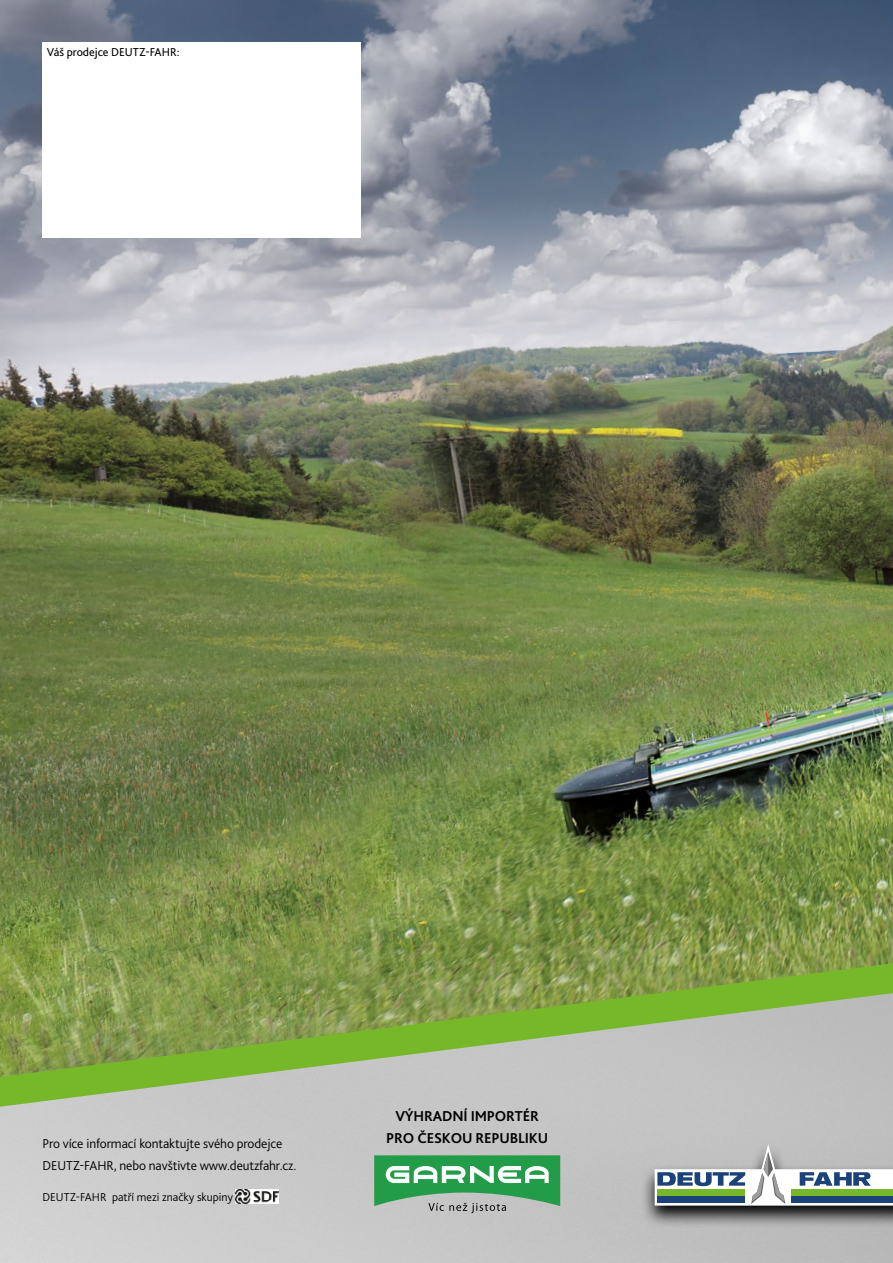
<style>
.page{position:relative;width:893px;height:1263px;background:#fff}
.page>*{position:absolute;margin:0;border:0;box-sizing:border-box;transform-origin:0 0}
.t1{font:700 15px/22.5px "Bliss Pro";letter-spacing:-.01em;color:#000;text-align:center}
.t2{font:300 13.5px/22.2px "Bliss Pro";letter-spacing:-.005em;color:#000}
.t3{font:300 12px "Bliss Pro";color:#000}
.t4{font:12px "Bliss Pro";color:#000}
</style>
<div class="page">
<img style="left:0;top:0;width:893px;height:963px">
<svg style="left:0;top:963px;width:893px;height:30px;background:#839c48"></svg>
<img style="left:0;top:993px;width:893px;height:270px">
<svg style="left:641px;top:1141px;width:252px;height:87px;background:#848484"></svg>
<svg style="left:655px;top:1144px;width:238px;height:61px"></svg>
<div style="left:657px;top:1196px;width:88px;height:7px;background:#1b4379"></div>
<div style="left:657px;top:1189px;width:88px;height:6px;background:#76b82a"></div>
<div style="left:791px;top:1196px;width:102px;height:7px;background:#1b4379"></div>
<div style="left:791px;top:1189px;width:102px;height:6px;background:#76b82a"></div>
<div style="left:43px;top:43px;width:318px;height:195px;background:#fff"></div>
<img style="left:236px;top:1189px;width:43px;height:15px">
<svg style="left:374px;top:1155px;width:186px;height:58px;background:#6db283"></svg>
<p class="t4" style="left:47px;top:44px;width:134px">Váš prodejce DEUTZ-FAHR:</p>
<p class="t2" style="left:43px;top:1132px;width:255px">Pro více informací kontaktujte svého prodejce<br>DEUTZ-FAHR, nebo navštivte www.deutzfahr.cz.</p>
<p class="t3" style="left:43px;top:1189px;width:192px">DEUTZ-FAHR patří mezi značky skupiny</p>
<p class="t1" style="left:386px;top:1104px;width:163px">VÝHRADNÍ IMPORTÉR<br>PRO ČESKOU REPUBLIKU</p>
</div>
